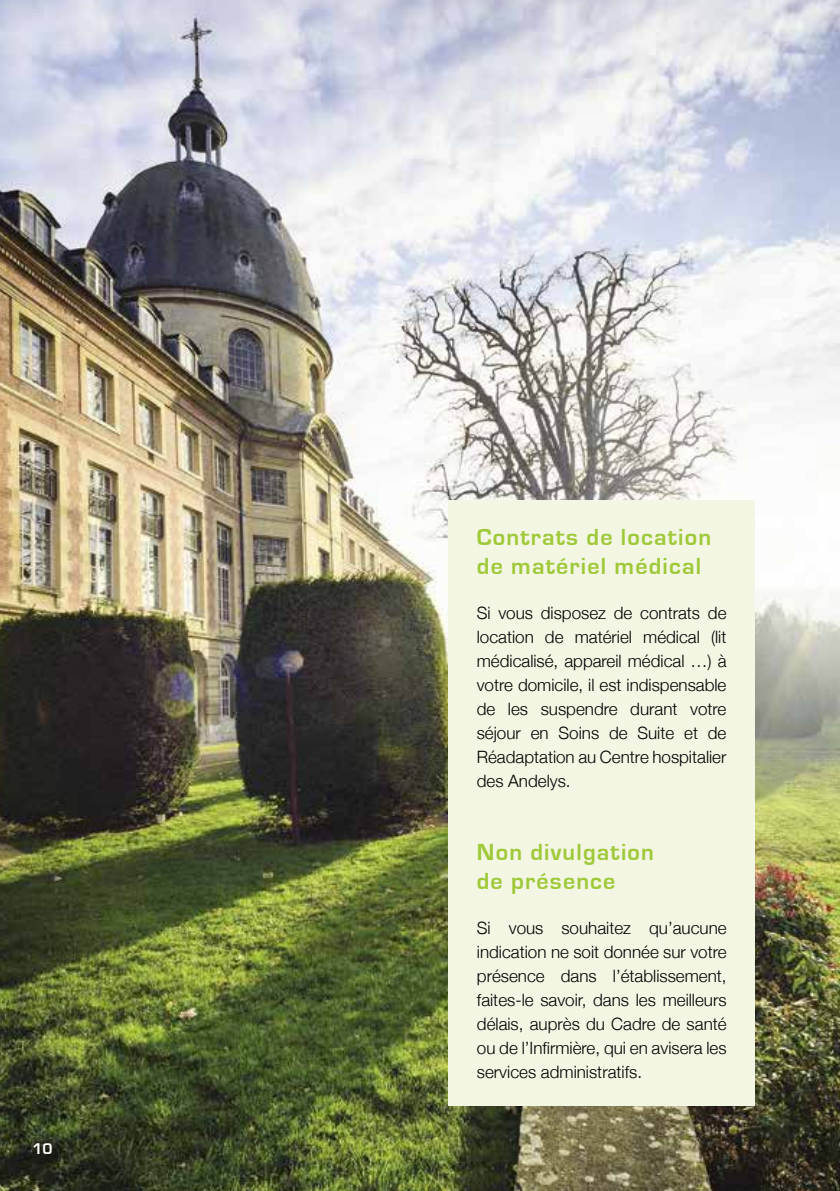
<style>
.page{position:relative;width:840px;height:1191px;background:#fff}
.page>*{position:absolute;margin:0;border:0;box-sizing:border-box;transform-origin:0 0}
.t1{font:700 24px/28.8px "Eurostile";letter-spacing:.05em;color:#9fc938}
.t2{font:300 17px/24px "Helvetica Neue";color:#000;text-align:justify}
.t3{font:700 16px "Eurostile";color:#fff}
</style>
<div class="page">
<img style="left:0;top:0;width:839px;height:1191px">
<div style="left:448px;top:501px;width:306px;height:605px;background:#f2f6e3"></div>
<p class="t3" style="left:32px;top:1139px;width:22px">10</p>
<h1 class="t1" style="left:476px;top:523px;width:236px">Contrats de location de matériel médical</h1>
<p class="t2" style="left:476px;top:600px;width:251px">Si vous disposez de contrats de location de matériel médical (lit médicalisé, appareil médical …) à votre domicile, il est indispensable de les suspendre durant votre séjour en Soins de Suite et de Réadaptation au Centre hospitalier des Andelys.</p>
<h1 class="t1" style="left:476px;top:838px;width:178px">Non divulgation de présence</h1>
<p class="t2" style="left:476px;top:914px;width:251px">Si vous souhaitez qu’aucune indication ne soit donnée sur votre présence dans l’établissement, faites-le savoir, dans les meilleurs délais, auprès du Cadre de santé ou de l’Infirmière, qui en avisera les services administratifs.</p>
</div>
